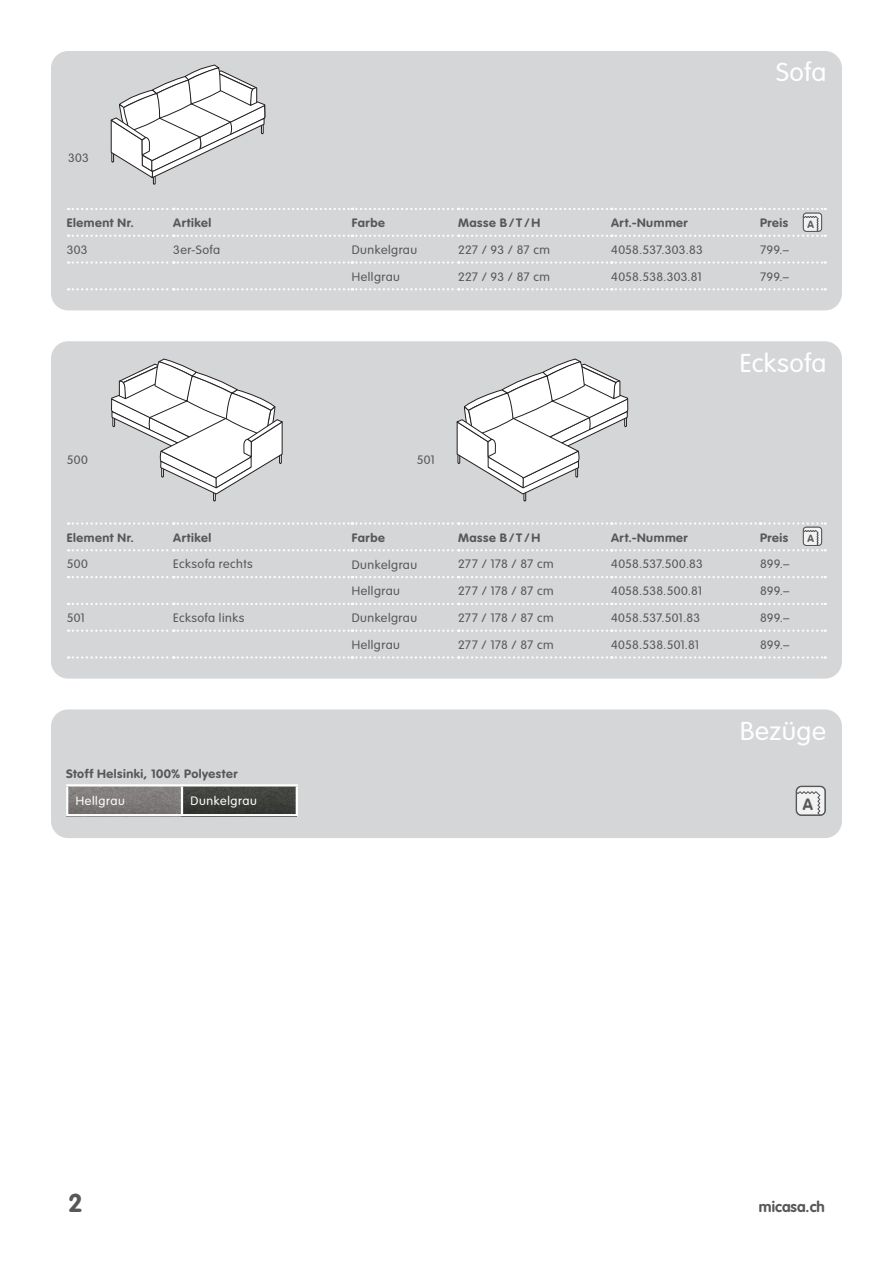
<style>
.page{position:relative;width:893px;height:1263px;background:#fff}
.page>*{position:absolute;margin:0;border:0;box-sizing:border-box;transform-origin:0 0}
.t1{font:300 25.5px "VAG Rounded Std";letter-spacing:.015em;color:#fff;scale:1.05 1}
.t2{font:700 25.5px "VAG Rounded Std";color:#57585a}
.t3{font:700 16.05px "VAG Rounded Std";color:#57585a}
.t4{font:700 15px "VAG Rounded Std";color:#57585a}
.t5{font:300 12px "VAG Rounded Std";letter-spacing:.025em;color:#57585a;scale:1.05 1}
.t6{font:700 12px "VAG Rounded Std";letter-spacing:.04em;color:#57585a;scale:1.05 1}
.t7{font:300 12px "VAG Rounded Std";letter-spacing:.005em;color:#57585a;scale:1.05 1}
.t8{font:300 12px "VAG Rounded Std";letter-spacing:.05em;color:#fff;scale:1.05 1}
.t9{font:700 10.2px "VAG Rounded Std";color:#57585a}
</style>
<div class="page">
<div style="left:51px;top:709px;width:791px;height:129px;background:#d5d6d8;border-radius:17px"></div>
<img style="left:68px;top:786px;width:228px;height:28px">
<div style="left:51px;top:51px;width:791px;height:259px;background:#d5d6d8;border-radius:17px"></div>
<div style="left:51px;top:341px;width:791px;height:338px;background:#d5d6d8;border-radius:17px"></div>
<svg style="left:796px;top:786px;width:30px;height:30px"></svg>
<div style="left:796px;top:786px;width:30px;height:30px;border:1px solid #57585a;border-radius:5px"></div>
<svg style="left:111px;top:358px;width:172px;height:144px"></svg>
<svg style="left:110px;top:64px;width:156px;height:121px"></svg>
<svg style="left:456px;top:358px;width:173px;height:144px"></svg>
<svg style="left:68px;top:261px;width:758px;height:3px"></svg>
<svg style="left:68px;top:288px;width:758px;height:2px"></svg>
<svg style="left:68px;top:208px;width:758px;height:29px"></svg>
<svg style="left:68px;top:576px;width:758px;height:2px"></svg>
<svg style="left:68px;top:603px;width:758px;height:2px"></svg>
<svg style="left:68px;top:629px;width:758px;height:3px"></svg>
<svg style="left:68px;top:656px;width:758px;height:3px"></svg>
<svg style="left:68px;top:522px;width:758px;height:29px"></svg>
<hr style="left:66px;top:784px;width:116px;height:2px;background:#fff">
<hr style="left:66px;top:814px;width:116px;height:2px;background:#fff">
<hr style="left:66px;top:786px;width:2px;height:28px;background:#fff">
<hr style="left:182px;top:784px;width:116px;height:2px;background:#fff">
<hr style="left:181px;top:786px;width:2px;height:28px;background:#fff">
<hr style="left:296px;top:786px;width:2px;height:28px;background:#fff">
<hr style="left:182px;top:814px;width:116px;height:2px;background:#fff">
<p class="t5" style="left:68px;top:151px;width:21px">303</p>
<h1 class="t1" style="left:776px;top:58px;width:49px">Sofa</h1>
<p class="t6" style="left:67px;top:216px;width:65px">Element Nr.</p>
<p class="t6" style="left:173px;top:216px;width:38px">Artikel</p>
<p class="t6" style="left:352px;top:216px;width:33px">Farbe</p>
<p class="t6" style="left:458px;top:216px;width:80px">Masse B/T/H</p>
<p class="t6" style="left:611px;top:216px;width:74px">Art.-Nummer</p>
<p class="t6" style="left:760px;top:216px;width:28px">Preis</p>
<p class="t5" style="left:67px;top:243px;width:21px">303</p>
<p class="t5" style="left:173px;top:243px;width:46px">3er-Sofa</p>
<p class="t5" style="left:352px;top:243px;width:64px">Dunkelgrau</p>
<p class="t5" style="left:458px;top:243px;width:89px">227 / 93 / 87 cm</p>
<p class="t5" style="left:611px;top:243px;width:89px">4058.537.303.83</p>
<p class="t5" style="left:760px;top:243px;width:29px">799.–</p>
<p class="t5" style="left:352px;top:270px;width:47px">Hellgrau</p>
<p class="t5" style="left:458px;top:270px;width:89px">227 / 93 / 87 cm</p>
<p class="t5" style="left:611px;top:270px;width:88px">4058.538.303.81</p>
<p class="t5" style="left:760px;top:270px;width:29px">799.–</p>
<p class="t9" style="left:807px;top:218px;width:8px">A</p>
<p class="t5" style="left:67px;top:453px;width:22px">500</p>
<p class="t5" style="left:417px;top:453px;width:19px">501</p>
<h1 class="t1" style="left:740px;top:348px;width:84px">Ecksofa</h1>
<p class="t6" style="left:67px;top:530px;width:65px">Element Nr.</p>
<p class="t6" style="left:173px;top:530px;width:38px">Artikel</p>
<p class="t6" style="left:352px;top:530px;width:33px">Farbe</p>
<p class="t6" style="left:458px;top:530px;width:80px">Masse B/T/H</p>
<p class="t6" style="left:611px;top:530px;width:74px">Art.-Nummer</p>
<p class="t6" style="left:760px;top:530px;width:28px">Preis</p>
<p class="t5" style="left:67px;top:557px;width:22px">500</p>
<p class="t5" style="left:173px;top:557px;width:77px">Ecksofa rechts</p>
<p class="t5" style="left:352px;top:557px;width:64px">Dunkelgrau</p>
<p class="t7" style="left:458px;top:557px;width:92px">277 / 178 / 87 cm</p>
<p class="t5" style="left:611px;top:557px;width:89px">4058.537.500.83</p>
<p class="t5" style="left:760px;top:557px;width:30px">899.–</p>
<p class="t5" style="left:352px;top:584px;width:47px">Hellgrau</p>
<p class="t7" style="left:458px;top:584px;width:92px">277 / 178 / 87 cm</p>
<p class="t5" style="left:611px;top:584px;width:88px">4058.538.500.81</p>
<p class="t5" style="left:760px;top:584px;width:30px">899.–</p>
<p class="t5" style="left:67px;top:611px;width:19px">501</p>
<p class="t5" style="left:173px;top:611px;width:69px">Ecksofa links</p>
<p class="t5" style="left:352px;top:611px;width:64px">Dunkelgrau</p>
<p class="t7" style="left:458px;top:611px;width:92px">277 / 178 / 87 cm</p>
<p class="t5" style="left:611px;top:611px;width:86px">4058.537.501.83</p>
<p class="t5" style="left:760px;top:611px;width:30px">899.–</p>
<p class="t5" style="left:352px;top:638px;width:47px">Hellgrau</p>
<p class="t7" style="left:458px;top:638px;width:92px">277 / 178 / 87 cm</p>
<p class="t5" style="left:611px;top:638px;width:85px">4058.538.501.81</p>
<p class="t5" style="left:760px;top:638px;width:30px">899.–</p>
<p class="t9" style="left:807px;top:532px;width:8px">A</p>
<p class="t6" style="left:66px;top:767px;width:165px">Stoff Helsinki, 100% Polyester</p>
<p class="t8" style="left:76px;top:794px;width:48px">Hellgrau</p>
<p class="t8" style="left:190px;top:794px;width:65px">Dunkelgrau</p>
<h1 class="t1" style="left:740px;top:716px;width:83px">Bezüge</h1>
<h2 class="t3" style="left:803px;top:795px;width:12px">A</h2>
<h1 class="t2" style="left:68px;top:1188px;width:16px">2</h1>
<p class="t4" style="left:759px;top:1198px;width:67px">micasa.ch</p>
</div>
